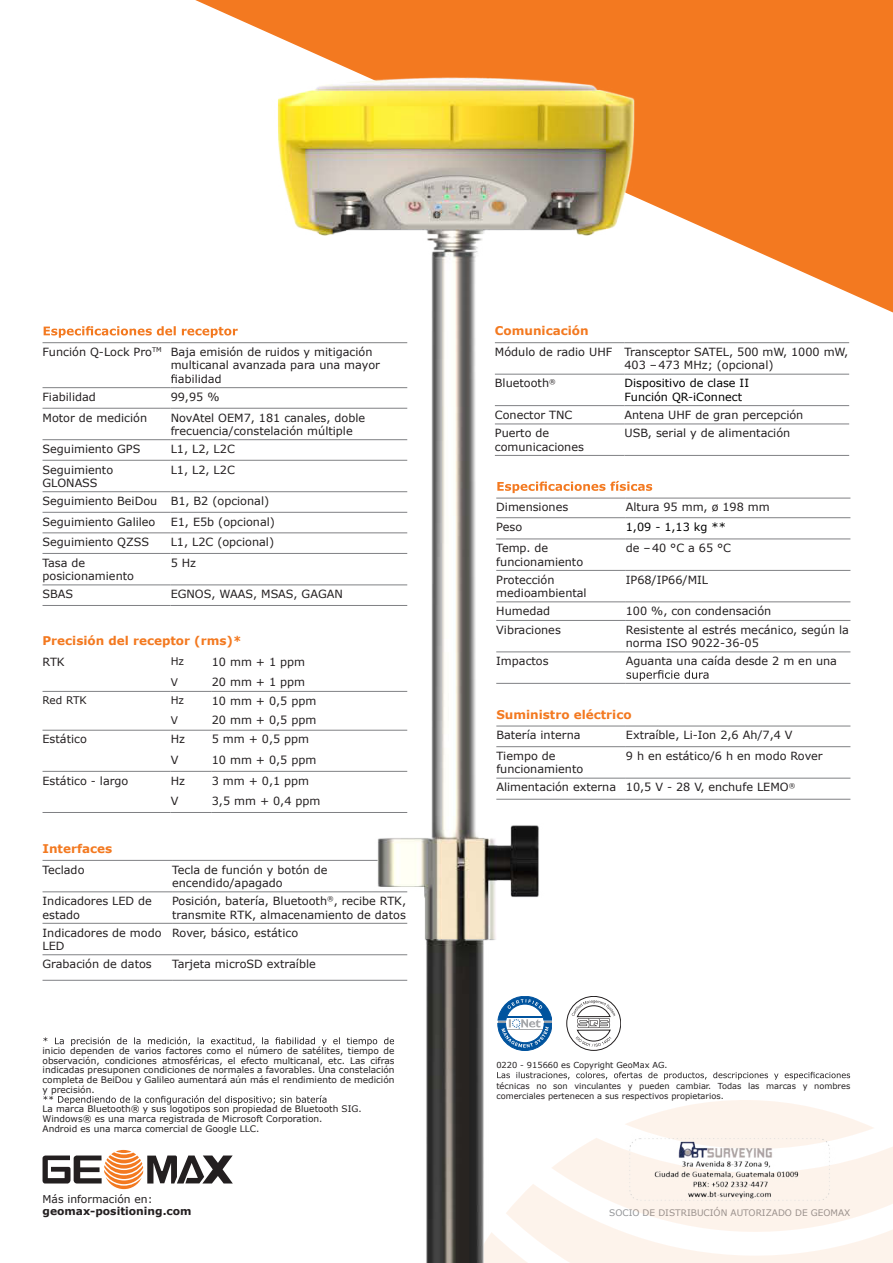
<style>
.page{position:relative;width:893px;height:1263px;background:#fff}
.page>*{position:absolute;margin:0;border:0;box-sizing:border-box;transform-origin:0 0}
.t1{font:700 12px "Verdana";color:#f37920}
.t2{font:11.25px/13.5px "Verdana";color:#231f20}
.t3{font:11.25px/13.5px "Verdana";color:#000}
.t4{font:700 10.8px "Verdana";color:#231f20}
.t5{font:10.8px "Verdana";color:#231f20}
.t6{font:10.5px "Verdana";color:#231f20}
.t7{font:9px/9.8px "Verdana";color:#231f20;text-align:justify}
.t8{font:9px "Verdana";color:#929497}
.t9{font:8.25px/10.5px "Verdana";color:#231f20}
</style>
<div class="page">
<hr style="left:43px;top:860px;width:129px;height:1px;background:#808184">
<hr style="left:43px;top:891px;width:129px;height:1px;background:#808184">
<hr style="left:43px;top:923px;width:129px;height:1px;background:#808184">
<hr style="left:43px;top:954px;width:129px;height:1px;background:#808184">
<hr style="left:43px;top:980px;width:129px;height:1px;background:#808184">
<svg style="left:656px;top:0;width:237px;height:312px;fill:#f37920"></svg>
<svg style="left:656px;top:107px;width:109px;height:6px"></svg>
<hr style="left:116px;top:1150px;width:16px;height:3px;background:#f37920;border-radius:50%">
<svg style="left:43px;top:1152px;width:74px;height:36px"></svg>
<hr style="left:626px;top:498px;width:224px;height:1px;background:#808184">
<hr style="left:626px;top:517px;width:224px;height:1px;background:#808184">
<hr style="left:626px;top:539px;width:224px;height:1px;background:#808184">
<hr style="left:626px;top:570px;width:224px;height:1px;background:#808184">
<hr style="left:626px;top:602px;width:224px;height:1px;background:#808184">
<hr style="left:626px;top:620px;width:224px;height:1px;background:#808184">
<hr style="left:626px;top:652px;width:224px;height:1px;background:#808184">
<hr style="left:626px;top:683px;width:224px;height:1px;background:#808184">
<svg style="left:656px;top:670px;width:52px;height:9px"></svg>
<hr style="left:624px;top:342px;width:225px;height:1px;background:#808184">
<hr style="left:624px;top:374px;width:225px;height:1px;background:#808184">
<hr style="left:624px;top:405px;width:225px;height:1px;background:#808184">
<hr style="left:624px;top:424px;width:225px;height:1px;background:#808184">
<hr style="left:624px;top:455px;width:225px;height:1px;background:#808184">
<hr style="left:626px;top:726px;width:224px;height:1px;background:#808184">
<hr style="left:626px;top:746px;width:224px;height:1px;background:#808184">
<hr style="left:626px;top:778px;width:224px;height:1px;background:#808184">
<hr style="left:626px;top:799px;width:224px;height:1px;background:#808184">
<svg style="left:43px;top:1037px;width:67px;height:9px"></svg>
<svg style="left:43px;top:1095px;width:73px;height:9px"></svg>
<hr style="left:43px;top:342px;width:128px;height:1px;background:#808184">
<hr style="left:43px;top:387px;width:128px;height:1px;background:#808184">
<hr style="left:43px;top:408px;width:128px;height:1px;background:#808184">
<hr style="left:43px;top:439px;width:128px;height:1px;background:#808184">
<hr style="left:43px;top:460px;width:128px;height:1px;background:#808184">
<hr style="left:43px;top:491px;width:128px;height:1px;background:#808184">
<hr style="left:43px;top:512px;width:128px;height:1px;background:#808184">
<hr style="left:43px;top:533px;width:128px;height:1px;background:#808184">
<hr style="left:43px;top:553px;width:128px;height:1px;background:#808184">
<hr style="left:43px;top:585px;width:128px;height:1px;background:#808184">
<hr style="left:43px;top:605px;width:128px;height:1px;background:#808184">
<svg style="left:44px;top:326px;width:72px;height:12px"></svg>
<hr style="left:43px;top:812px;width:128px;height:1px;background:#808184">
<hr style="left:43px;top:691px;width:128px;height:1px;background:#808184">
<hr style="left:43px;top:730px;width:128px;height:1px;background:#808184">
<hr style="left:43px;top:771px;width:128px;height:1px;background:#808184">
<svg style="left:656px;top:1250px;width:237px;height:13px"></svg>
<img style="left:117px;top:0;width:539px;height:1263px">
<img style="left:613px;top:1067px;width:280px;height:183px">
<p class="t2" style="left:171px;top:346px;width:211px;text-indent:-128px">Función Q-Lock Pro<sup>TM</sup> Baja emisión de ruidos y mitigación multicanal avanzada para una mayor</p>
<p class="t2" style="left:43px;top:391px;width:55px">Fiabilidad</p>
<p class="t2" style="left:171px;top:391px;width:50px">99,95 %</p>
<p class="t2" style="left:43px;top:411px;width:106px">Motor de medición</p>
<p class="t2" style="left:171px;top:411px;width:196px">NovAtel OEM7, 181 canales, doble frecuencia/constelación múltiple</p>
<p class="t2" style="left:43px;top:443px;width:99px">Seguimiento GPS</p>
<p class="t2" style="left:171px;top:443px;width:66px">L1, L2, L2C</p>
<p class="t2" style="left:43px;top:463px;width:72px">Seguimiento<br>GLONASS</p>
<p class="t2" style="left:171px;top:463px;width:66px">L1, L2, L2C</p>
<p class="t2" style="left:43px;top:491px;width:228px;line-height:20.5px">Seguimiento BeiDou B1, B2 (opcional)<br>Seguimiento Galileo</p>
<p class="t2" style="left:171px;top:515px;width:106px">E1, E5b (opcional)</p>
<p class="t2" style="left:43px;top:536px;width:108px">Seguimiento QZSS</p>
<p class="t2" style="left:171px;top:536px;width:105px">L1, L2C (opcional)</p>
<p class="t2" style="left:43px;top:556px;width:93px">Tasa de posicionamiento</p>
<p class="t2" style="left:171px;top:556px;width:27px">5 Hz</p>
<p class="t2" style="left:43px;top:588px;width:32px">SBAS</p>
<p class="t2" style="left:171px;top:588px;width:174px">EGNOS, WAAS, MSAS, GAGAN</p>
<p class="t1" style="left:43px;top:635px;width:201px">Precisión del receptor (rms)*</p>
<p class="t2" style="left:43px;top:655px;width:24px">RTK</p>
<p class="t6" style="left:171px;top:656px;width:15px">Hz</p>
<p class="t2" style="left:212px;top:655px;width:95px">10 mm + 1 ppm</p>
<p class="t6" style="left:171px;top:677px;width:9px">V</p>
<p class="t2" style="left:212px;top:676px;width:95px">20 mm + 1 ppm</p>
<p class="t6" style="left:43px;top:695px;width:46px">Red RTK</p>
<p class="t6" style="left:171px;top:695px;width:15px">Hz</p>
<p class="t2" style="left:212px;top:694px;width:106px">10 mm + 0,5 ppm</p>
<p class="t6" style="left:171px;top:715px;width:9px">V</p>
<p class="t2" style="left:212px;top:714px;width:106px">20 mm + 0,5 ppm</p>
<p class="t2" style="left:43px;top:733px;width:46px">Estático</p>
<p class="t2" style="left:171px;top:733px;width:16px">Hz</p>
<p class="t2" style="left:212px;top:733px;width:99px">5 mm + 0,5 ppm</p>
<p class="t2" style="left:171px;top:754px;width:9px">V</p>
<p class="t2" style="left:212px;top:754px;width:106px">10 mm + 0,5 ppm</p>
<p class="t2" style="left:43px;top:774px;width:87px">Estático - largo</p>
<p class="t2" style="left:171px;top:774px;width:16px">Hz</p>
<p class="t2" style="left:212px;top:774px;width:99px">3 mm + 0,1 ppm</p>
<p class="t2" style="left:171px;top:795px;width:9px">V</p>
<p class="t2" style="left:212px;top:795px;width:110px">3,5 mm + 0,4 ppm</p>
<p class="t1" style="left:43px;top:843px;width:71px">Interfaces</p>
<p class="t2" style="left:43px;top:863px;width:43px">Teclado</p>
<p class="t2" style="left:172px;top:863px;width:157px">Tecla de función y botón de encendido/apagado</p>
<p class="t2" style="left:43px;top:895px;width:111px">Indicadores LED de estado</p>
<p class="t2" style="left:172px;top:895px;width:236px">Posición, batería, Bluetooth<sup>®</sup>, recibe RTK, transmite RTK, almacenamiento de datos</p>
<p class="t2" style="left:43px;top:926px;width:121px">Indicadores de modo<br>LED</p>
<p class="t2" style="left:172px;top:926px;width:128px">Rover, básico, estático</p>
<p class="t2" style="left:43px;top:958px;width:111px">Grabación de datos</p>
<p class="t2" style="left:172px;top:958px;width:145px">Tarjeta microSD extraíble</p>
<p class="t7" style="left:43px;top:1046px;width:354px">inicio dependen de varios factores como el número de satélites, tiempo de observación, condiciones atmosféricas, el efecto multicanal, etc. Las cifras indicadas presuponen condiciones de normales a favorables. Una constelación completa de BeiDou y Galileo aumentará aún más el rendimiento de medición y precisión.</p>
<p class="t7" style="left:43px;top:1105px;width:321px;text-align:left">La marca Bluetooth® y sus logotipos son propiedad de Bluetooth SIG.<br>Windows® es una marca registrada de Microsoft Corporation.<br>Android es una marca comercial de Google LLC.</p>
<p class="t1" style="left:495px;top:325px;width:95px">Comunicación</p>
<p class="t2" style="left:624px;top:346px;width:225px;text-indent:-130px">Módulo de radio UHF Transceptor SATEL, 500 mW, 1000 mW,<br>403 – 473 MHz; (opcional)</p>
<p class="t2" style="left:495px;top:377px;width:62px">Bluetooth<sup>®</sup></p>
<p class="t3" style="left:624px;top:377px;width:126px">Dispositivo de clase II<br>Función QR-iConnect</p>
<p class="t2" style="left:495px;top:409px;width:79px">Conector TNC</p>
<p class="t2" style="left:624px;top:409px;width:180px">Antena UHF de gran percepción</p>
<p class="t2" style="left:495px;top:427px;width:91px">Puerto de comunicaciones</p>
<p class="t2" style="left:624px;top:427px;width:167px">USB, serial y de alimentación</p>
<p class="t2" style="left:496px;top:501px;width:73px">Dimensiones</p>
<p class="t2" style="left:626px;top:501px;width:145px">Altura 95 mm, ø 198 mm</p>
<p class="t2" style="left:496px;top:521px;width:27px">Peso</p>
<p class="t3" style="left:626px;top:521px;width:102px">1,09 - 1,13 kg **</p>
<p class="t2" style="left:496px;top:542px;width:88px">Temp. de funcionamiento</p>
<p class="t2" style="left:626px;top:542px;width:107px">de – 40 °C a 65 °C</p>
<p class="t2" style="left:496px;top:573px;width:92px">Protección medioambiental</p>
<p class="t2" style="left:626px;top:573px;width:84px">IP68/IP66/MIL</p>
<p class="t2" style="left:496px;top:605px;width:55px">Humedad</p>
<p class="t2" style="left:626px;top:605px;width:147px">100 %, con condensación</p>
<p class="t2" style="left:496px;top:623px;width:66px">Vibraciones</p>
<p class="t2" style="left:626px;top:623px;width:225px">Resistente al estrés mecánico, según la norma ISO 9022-36-05</p>
<p class="t2" style="left:496px;top:655px;width:54px">Impactos</p>
<p class="t2" style="left:626px;top:655px;width:213px">Aguanta una caída desde 2 m en una</p>
<p class="t1" style="left:496px;top:709px;width:137px">Suministro eléctrico</p>
<p class="t2" style="left:496px;top:729px;width:86px">Batería interna</p>
<p class="t2" style="left:626px;top:729px;width:168px">Extraíble, Li-Ion 2,6 Ah/7,4 V</p>
<p class="t2" style="left:496px;top:750px;width:88px">Tiempo de funcionamiento</p>
<p class="t2" style="left:626px;top:750px;width:198px">9 h en estático/6 h en modo Rover</p>
<p class="t2" style="left:496px;top:781px;width:300px">Alimentación externa 10,5 V - 28 V, enchufe LEMO<sup>®</sup></p>
<p class="t9" style="left:496px;top:1060px;width:173px">0220 - 915660 es Copyright GeoMax AG.</p>
<p class="t9" style="left:496px;top:1081px;width:355px">técnicas no son vinculantes y pueden cambiar. Todas las marcas y nombres comerciales pertenecen a sus respectivos propietarios.</p>
<p class="t5" style="left:43px;top:1194px;width:112px">Más información en:</p>
<p class="t4" style="left:43px;top:1206px;width:151px">geomax-positioning.com</p>
<p class="t8" style="left:609px;top:1208px;width:243px">SOCIO DE DISTRIBUCIÓN AUTORIZADO DE GEOMAX</p>
</div>
